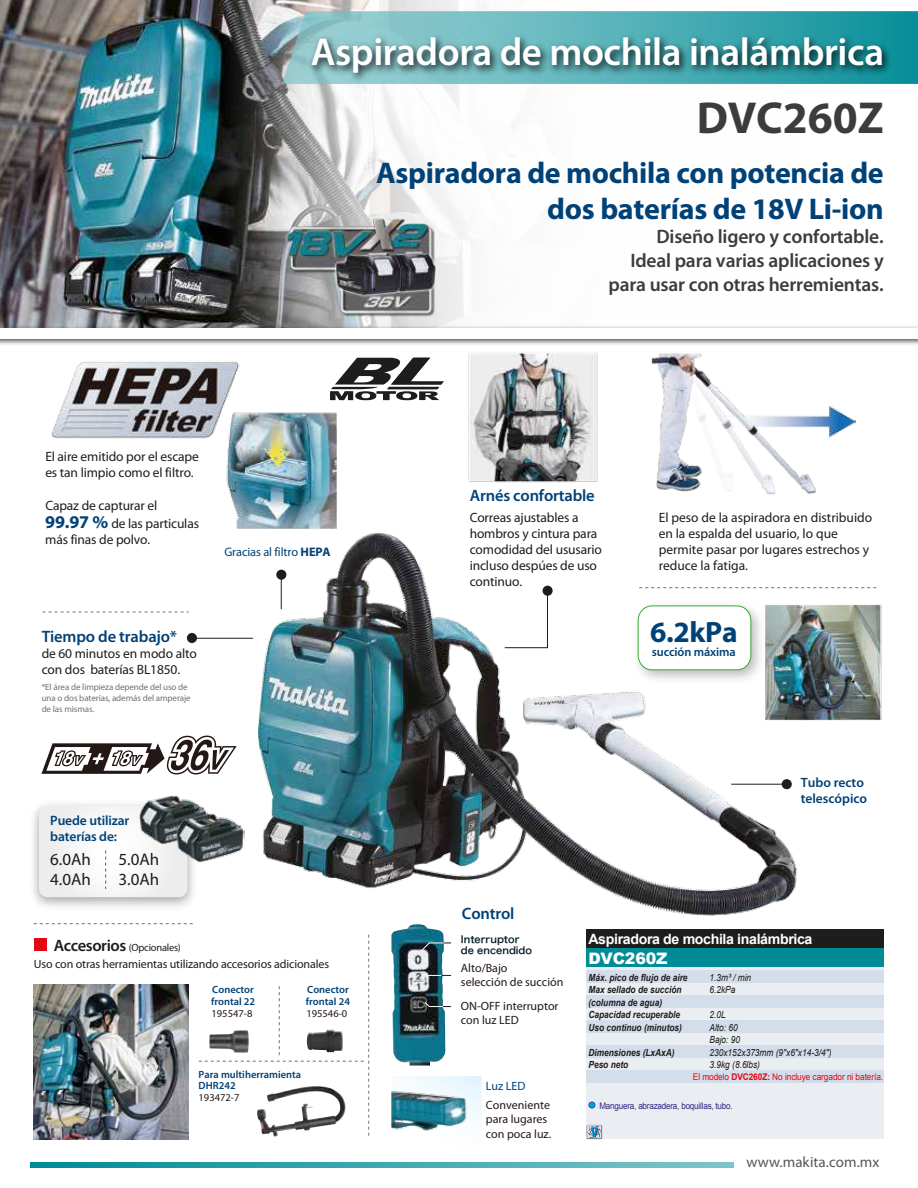
<style>
.page{position:relative;width:918px;height:1188px;background:#fff}
.page>*{position:absolute;margin:0;border:0;box-sizing:border-box;transform-origin:0 0}
.t1{font:700 45px "Myriad Pro";color:#3c3c3b}
.t2{font:600 39px "Myriad Pro";letter-spacing:-.01em;color:#fff}
.t3{font:700 30px/36px "Myriad Pro";letter-spacing:-.01em;color:#004177;text-align:right}
.t4{font:700 29.4px "Myriad Pro";color:#004177}
.t5{font:600 19.5px/24px "Myriad Pro";letter-spacing:-.01em;color:#3c3c3b;text-align:right}
.t6{font:16.95px "Myriad Pro";color:#1d1d1b}
.t7{font:600 16.5px "Myriad Pro";letter-spacing:-.01em;color:#004177}
.t8{font:900 15.9px "Arial";letter-spacing:-.01em;color:#fff}
.t9{font:15px "Myriad Pro";letter-spacing:.005em;color:#575756}
.t10{font:700 14.1px "Arial";letter-spacing:-.025em;color:#fff}
.t11{font:13.5px/16.2px "Myriad Pro";letter-spacing:-.01em;color:#1d1d1b}
.t12{font:600 13.5px/16.2px "Myriad Pro";letter-spacing:-.01em;color:#004177}
.t13{font:12.45px "Myriad Pro";letter-spacing:-.01em;color:#004177}
.t14{font:600 12.3px "Myriad Pro";letter-spacing:-.01em;color:#004177}
.t15{font:12px/13.5px "Myriad Pro";color:#231816}
.t16{font:12px "Myriad Pro";letter-spacing:-.01em;color:#1d1d1b}
.t17{font:12px "Myriad Pro";color:#004177}
.t18{font:600 10.5px/12px "Myriad Pro";color:#004177}
.t19{font:10.5px "Myriad Pro";color:#231816}
.t20{font:10.5px "Myriad Pro";letter-spacing:-.025em;color:#1d1d1b}
.t21{font:italic 700 9.75px/12.5px "Arial";color:#1d1d1b;scale:.85 1}
.t22{font:italic 9.75px/12.5px "Arial";color:#1d1d1b;scale:.85 1}
.t23{font:9.75px/11.7px "Hira Kaku Pro N W6";color:#061f2b}
.t24{font:9.15px "Arial";letter-spacing:-.01em;color:#e30613;scale:.91 1}
.t25{font:9px/10.8px "Myriad Pro";letter-spacing:-.01em;color:#706f6f}
.t26{font:9px "Arial";letter-spacing:-.025em;color:#312783;scale:.9 1}
.s1{font-weight:700;font-size:18px;color:#004177}
.s2{font-weight:700}
.s3{font-weight:600;font-size:16.5px}
</style>
<div class="page">
<img style="left:0;top:0;width:220px;height:323px">
<div style="left:587px;top:964px;width:297px;height:175px;background:#eaedf1"></div>
<div style="left:587px;top:970px;width:297px;height:13px;background:#d4ddea"></div>
<div style="left:587px;top:995px;width:297px;height:13px;background:#d4ddea"></div>
<div style="left:587px;top:1020px;width:297px;height:13px;background:#d4ddea"></div>
<div style="left:587px;top:1045px;width:297px;height:13px;background:#d4ddea"></div>
<div style="left:587px;top:1070px;width:297px;height:13px;background:#d4ddea"></div>
<div style="left:587px;top:929px;width:297px;height:19px;background:#1d1d1b"></div>
<div style="left:587px;top:948px;width:297px;height:19px;background:#008c96"></div>
<svg style="left:589px;top:1102px;width:6px;height:6px"></svg>
<svg style="left:587px;top:1125px;width:15px;height:14px"></svg>
<img style="left:244px;top:481px;width:557px;height:557px">
<img style="left:703px;top:604px;width:179px;height:116px">
<img style="left:33px;top:804px;width:160px;height:103px">
<img style="left:138px;top:795px;width:69px;height:18px">
<img style="left:187px;top:813px;width:57px;height:50px">
<svg style="left:39px;top:806px;width:148px;height:91px"></svg>
<img style="left:628px;top:595px;width:142px;height:94px">
<div style="left:638px;top:606px;width:113px;height:64px;background:#fff;border-radius:14px"></div>
<div style="left:638px;top:606px;width:113px;height:64px;border:1px solid #3aaa35;border-radius:14px"></div>
<svg style="left:220px;top:0;width:268px;height:323px"></svg>
<svg style="left:282px;top:11px;width:636px;height:73px;background:#59afb6"></svg>
<img style="left:303px;top:25px;width:594px;height:63px">
<img style="left:281px;top:219px;width:159px;height:97px">
<img style="left:435px;top:296px;width:204px;height:268px">
<img style="left:283px;top:1021px;width:269px;height:147px">
<img style="left:391px;top:924px;width:55px;height:142px">
<svg style="left:420px;top:942px;width:31px;height:10px"></svg>
<svg style="left:428px;top:975px;width:23px;height:1px"></svg>
<svg style="left:424px;top:1002px;width:27px;height:5px"></svg>
<svg style="left:330px;top:358px;width:114px;height:42px"></svg>
<img style="left:564px;top:296px;width:292px;height:236px">
<img style="left:51px;top:362px;width:197px;height:77px">
<svg style="left:41px;top:736px;width:196px;height:38px"></svg>
<div style="left:34px;top:938px;width:13px;height:13px;background:#e30613"></div>
<img style="left:34px;top:984px;width:155px;height:155px">
<div style="left:543px;top:586px;width:10px;height:10px;background:#1d1d1b;border-radius:50%"></div>
<div style="left:276px;top:570px;width:10px;height:10px;background:#1d1d1b;border-radius:50%"></div>
<div style="left:187px;top:633px;width:10px;height:10px;background:#1d1d1b;border-radius:50%"></div>
<div style="left:782px;top:779px;width:10px;height:10px;background:#1d1d1b;border-radius:50%"></div>
<svg style="left:504px;top:588px;width:44px;height:60px"></svg>
<hr style="left:731px;top:784px;width:56px;height:1px;background:#1d1d1b">
<hr style="left:281px;top:573px;width:1px;height:36px;background:#1d1d1b">
<hr style="left:190px;top:638px;width:63px;height:1px;background:#1d1d1b">
<svg style="left:639px;top:587px;width:238px;height:1px"></svg>
<svg style="left:43px;top:612px;width:146px;height:1px"></svg>
<svg style="left:34px;top:923px;width:159px;height:1px"></svg>
<svg style="left:199px;top:935px;width:170px;height:203px"></svg>
<img style="left:0;top:323px;width:918px;height:24px">
<div style="left:0;top:329px;width:918px;height:10px;background:#fff"></div>
<svg style="left:30px;top:1163px;width:703px;height:4px;background:#3fa8b0"></svg>
<img style="left:224px;top:413px;width:112px;height:116px">
<h2 class="t2" style="left:311px;top:27px;width:575px">Aspiradora de mochila inalámbrica</h2>
<h1 class="t1" style="left:697px;top:89px;width:188px">DVC260Z</h1>
<h3 class="t3" style="left:376px;top:153px;width:509px">Aspiradora de mochila con potencia de dos baterías de 18V Li-ion</h3>
<h3 class="t5" style="left:608px;top:223px;width:277px">Diseño ligero y confortable.<br>Ideal para varias aplicaciones y para usar con otras herremientas.</h3>
<p class="t11" style="left:45px;top:448px;width:155px">El aire emitido por el escape es tan limpio como el filtro.</p>
<p class="t11" style="left:45px;top:496px;width:155px;line-height:18px">Capaz de capturar el<br><span class="s1">99.97 %</span> de las particulas</p>
<p class="t11" style="left:45px;top:531px;width:107px">más finas de polvo.</p>
<p class="t13" style="left:224px;top:544px;width:108px">Gracias al filtro <span class="s2">HEPA</span></p>
<p class="t7" style="left:42px;top:626px;width:137px">Tiempo de trabajo*</p>
<p class="t11" style="left:42px;top:645px;width:157px">de 60 minutos en modo alto con dos baterías BL1850.</p>
<p class="t25" style="left:42px;top:681px;width:151px">*El área de limpieza depende del uso de una o dos baterías, además del amperaje de las mismas.</p>
<p class="t12" style="left:50px;top:812px;width:81px">Puede utilizar baterías de:</p>
<p class="t6" style="left:50px;top:849px;width:42px">6.0Ah</p>
<p class="t6" style="left:119px;top:849px;width:42px">5.0Ah</p>
<p class="t6" style="left:50px;top:869px;width:42px">4.0Ah</p>
<p class="t6" style="left:119px;top:869px;width:42px">3.0Ah</p>
<p class="t7" style="left:470px;top:485px;width:127px">Arnés confortable</p>
<p class="t11" style="left:470px;top:509px;width:134px">Correas ajustables a hombros y cintura para comodidad del ususario incluso despúes de uso continuo.</p>
<p class="t11" style="left:659px;top:509px;width:215px">El peso de la aspiradora en distribuido en la espalda del usuario, lo que permite pasar por lugares estrechos y reduce la fatiga.</p>
<h3 class="t4" style="left:650px;top:613px;width:89px">6.2kPa</h3>
<p class="t14" style="left:652px;top:644px;width:85px">succión máxima</p>
<p class="t12" style="left:801px;top:774px;width:68px">Tubo recto telescópico</p>
<p class="t20" style="left:54px;top:941px;width:129px"><span class="s3">Accesorios</span> (Opcionales)</p>
<p class="t16" style="left:34px;top:957px;width:297px">Uso con otras herramientas utilizando accesorios adicionales</p>
<p class="t18" style="left:211px;top:983px;width:46px">Conector frontal 22</p>
<p class="t19" style="left:212px;top:1007px;width:42px">195547-8</p>
<p class="t18" style="left:306px;top:983px;width:46px">Conector frontal 24</p>
<p class="t19" style="left:306px;top:1007px;width:42px">195546-0</p>
<p class="t18" style="left:199px;top:1069px;width:104px;line-height:10.5px">Para multiherramienta<br>DHR242</p>
<p class="t19" style="left:199px;top:1091px;width:42px">193472-7</p>
<p class="t7" style="left:462px;top:902px;width:54px">Control</p>
<p class="t23" style="left:461px;top:933px;width:73px">Interruptor de encendido</p>
<p class="t15" style="left:461px;top:961px;width:104px">Alto/Bajo<br>selección de succión</p>
<p class="t15" style="left:461px;top:999px;width:99px">ON-OFF interruptor con luz LED</p>
<p class="t17" style="left:486px;top:1079px;width:41px">Luz LED</p>
<p class="t15" style="left:486px;top:1098px;width:67px;line-height:14.4px">Conveniente para lugares con poca luz.</p>
<p class="t10" style="left:588px;top:930px;width:226px">Aspiradora de mochila inalámbrica</p>
<p class="t8" style="left:588px;top:947px;width:81px">DVC260Z</p>
<p class="t21" style="left:588px;top:971px;width:118px">Máx. pico de flujo de aire<br>Max sellado de succión (columna de agua)<br>Capacidad recuperable<br>Uso continuo (minutos)</p>
<p class="t21" style="left:588px;top:1046px;width:103px">Dimensiones (LxAxA)<br>Peso neto</p>
<p class="t22" style="left:710px;top:971px;width:51px">1.3m³ / min<br>6.2kPa</p>
<p class="t22" style="left:710px;top:1009px;width:145px">2.0L<br>Alto: 60<br>Bajo: 90<br>230x152x373mm (9"x6"x14-3/4")<br>3.9kg (8.6lbs)</p>
<p class="t24" style="left:693px;top:1071px;width:211px">El modelo <span class="s2">DVC260Z:</span> No incluye cargador ni batería.</p>
<p class="t26" style="left:599px;top:1100px;width:150px">Manguera, abrazadera, boquillas, tubo.</p>
<p class="t9" style="left:746px;top:1153px;width:134px">www.makita.com.mx</p>
</div>
